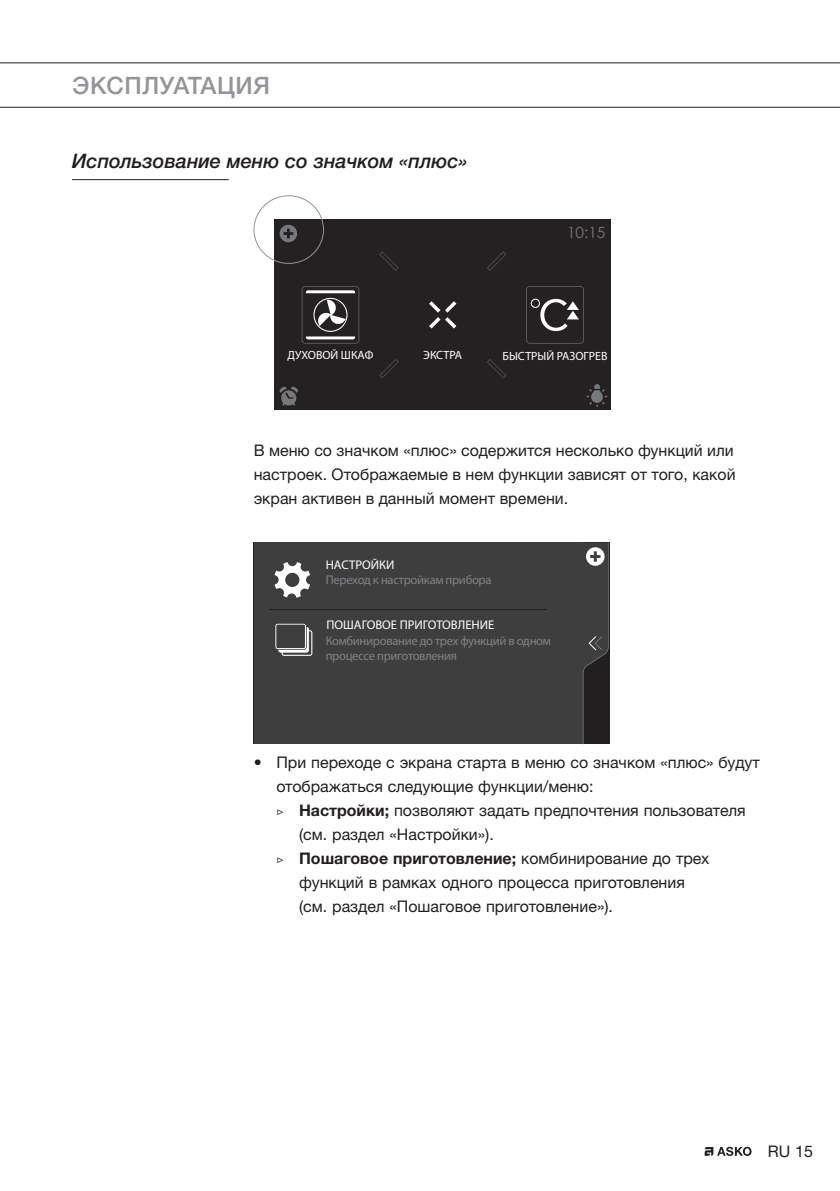
<style>
.page{position:relative;width:840px;height:1191px;background:#fff}
.page>*{position:absolute;margin:0;border:0;box-sizing:border-box;transform-origin:0 0}
.t1{font:500 24px "Helvetica Neue LTW1 G";letter-spacing:.025em;color:#939598}
.t2{font:italic 500 20px "Helvetica Neue LTW1 G";color:#231f20}
.t3{font:16px/24px "Helvetica Neue LTW1 G";color:#231f20;text-align:justify}
.t4{font:700 16px "Helvetica Neue LTW1 G";color:#231f20}
.t5{font:15.4px "Century Gothic";color:#76787b}
.t6{font:300 12.6px/15.6px "Segoe UI";letter-spacing:-.025em;color:#808285}
.t7{font:300 12.6px "Segoe UI";color:#fff}
.t8{font:300 12px "Segoe UI";color:#fff}
.s1{font-family:"Garamond Premr Pro"}
.s2{font-weight:700}
.s3{font-family:"Garamond Premr Pro";font-weight:400}
.s4{font-weight:400}
</style>
<div class="page">
<hr style="left:0;top:62px;width:839px;height:1px;background:#231f20">
<hr style="left:0;top:107px;width:839px;height:1px;background:#231f20">
<svg style="left:704px;top:1146px;width:47px;height:10px"></svg>
<hr style="left:72px;top:179px;width:156px;height:1px;background:#231f20">
<div style="left:274px;top:219px;width:337px;height:191px;background:#252122"></div>
<svg style="left:487px;top:359px;width:19px;height:19px"></svg>
<svg style="left:379px;top:251px;width:19px;height:20px"></svg>
<svg style="left:487px;top:251px;width:19px;height:20px"></svg>
<svg style="left:379px;top:359px;width:19px;height:19px"></svg>
<svg style="left:526px;top:286px;width:57px;height:58px"></svg>
<svg style="left:429px;top:301px;width:27px;height:27px"></svg>
<svg style="left:301px;top:286px;width:58px;height:58px"></svg>
<svg style="left:279px;top:386px;width:19px;height:20px"></svg>
<svg style="left:586px;top:384px;width:21px;height:23px"></svg>
<svg style="left:279px;top:225px;width:18px;height:17px"></svg>
<div style="left:253px;top:195px;width:70px;height:69px;border:1px solid #939598;border-radius:50%"></div>
<div style="left:253px;top:542px;width:329px;height:202px;background:#3e3e3f"></div>
<hr style="left:269px;top:609px;width:277px;height:1px;background:#231f20">
<svg style="left:582px;top:542px;width:26px;height:202px;background:#3d3b3c"></svg>
<svg style="left:274px;top:562px;width:36px;height:35px"></svg>
<svg style="left:275px;top:623px;width:37px;height:33px"></svg>
<h1 class="t1" style="left:72px;top:71px;width:199px">ЭКСПЛУАТАЦИЯ</h1>
<p class="t2" style="left:72px;top:149px;width:397px">Использование меню со значком «плюс»</p>
<p class="t5" style="left:566px;top:221px;width:40px">10:15</p>
<p class="t8" style="left:287px;top:348px;width:87px">ДУХОВОЙ ШКАФ</p>
<p class="t8" style="left:423px;top:348px;width:40px">ЭКСТРА</p>
<p class="t8" style="left:502px;top:348px;width:106px">БЫСТРЫЙ РАЗОГРЕВ</p>
<p class="t3" style="left:253px;top:438px;width:483px">В меню со значком «плюс» содержится несколько функций или настроек. Отображаемые в нем функции зависят от того, какой экран активен в данный момент времени.</p>
<p class="t7" style="left:325px;top:557px;width:70px">НАСТРОЙКИ</p>
<p class="t6" style="left:325px;top:572px;width:167px">Переход к настройкам прибора</p>
<p class="t7" style="left:326px;top:616px;width:169px">ПОШАГОВОЕ ПРИГОТОВЛЕНИЕ</p>
<p class="t6" style="left:325px;top:632px;width:226px">Комбинирование до трех функций в одном процессе приготовления</p>
<p class="t3" style="left:253px;top:750px;width:507px">• При переходе с экрана старта в меню со значком «плюс» будут</p>
<p class="t3" style="left:276px;top:774px;width:318px">отображаться следующие функции/меню:</p>
<p class="t3" style="left:276px;top:798px;width:470px"><span class="s1">▷</span> <span class="s2">Настройки;</span> позволяют задать предпочтения пользователя</p>
<p class="t3" style="left:299px;top:822px;width:196px">(см. раздел «Настройки»).</p>
<p class="t4" style="left:276px;top:848px;width:434px"><span class="s3">▷</span> Пошаговое приготовление; <span class="s4">комбинирование до трех</span></p>
<p class="t3" style="left:299px;top:870px;width:387px">функций в рамках одного процесса приготовления</p>
<p class="t3" style="left:299px;top:894px;width:315px">(см. раздел «Пошаговое приготовление»).</p>
<p class="t3" style="left:767px;top:1139px;width:47px">RU 15</p>
</div>
